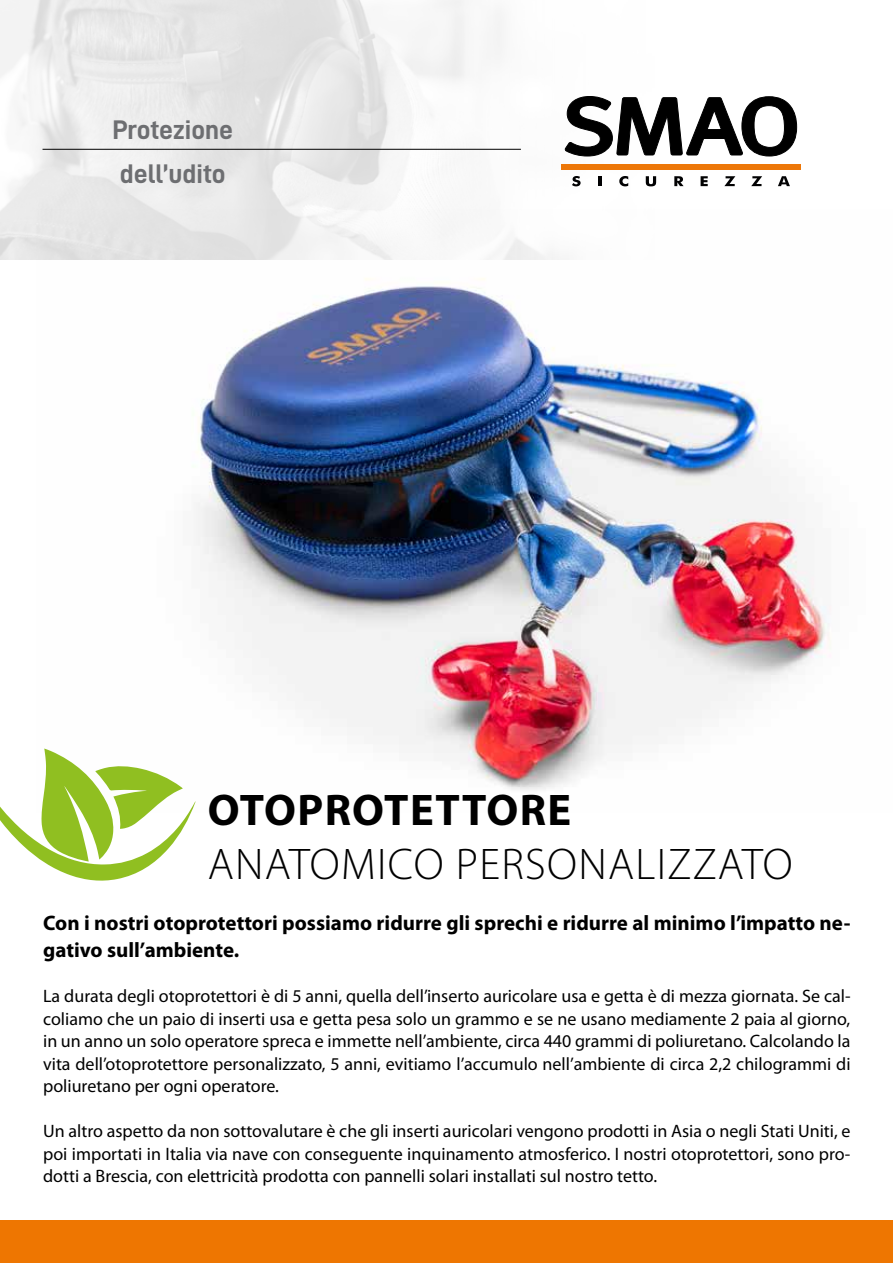
<style>
.page{position:relative;width:893px;height:1263px;background:#fff}
.page>*{position:absolute;margin:0;border:0;box-sizing:border-box;transform-origin:0 0}
.t1{font:300 44.55px "Myriad Pro";letter-spacing:.03em;color:#000}
.t2{font:700 44.55px "Myriad Pro";letter-spacing:.03em;color:#000}
.t3{font:27px/43.3px "D DIN Bold";color:#6d6e71}
.t4{font:700 21px/27px "Myriad Pro";color:#000}
.t5{font:18px/22.5px "Myriad Pro";color:#000;text-align:justify}
</style>
<div class="page">
<div style="left:0;top:1220px;width:893px;height:43px;background:#ee7601"></div>
<img style="left:196px;top:278px;width:635px;height:512px">
<img style="left:0;top:0;width:798px;height:260px">
<hr style="left:43px;top:149px;width:478px;height:1px;background:#000">
<div style="left:561px;top:164px;width:240px;height:6px;background:#ed7708"></div>
<svg style="left:564px;top:96px;width:233px;height:68px"></svg>
<svg style="left:572px;top:176px;width:9px;height:10px"></svg>
<svg style="left:598px;top:176px;width:3px;height:10px"></svg>
<svg style="left:619px;top:176px;width:9px;height:10px"></svg>
<svg style="left:646px;top:176px;width:10px;height:10px"></svg>
<svg style="left:674px;top:176px;width:10px;height:10px"></svg>
<svg style="left:701px;top:176px;width:7px;height:10px"></svg>
<svg style="left:724px;top:176px;width:11px;height:10px"></svg>
<svg style="left:751px;top:176px;width:11px;height:10px"></svg>
<svg style="left:778px;top:176px;width:12px;height:10px"></svg>
<svg style="left:0;top:748px;width:196px;height:133px"></svg>
<h2 class="t3" style="left:112px;top:108px;width:122px">Protezione dell’udito</h2>
<h1 class="t2" style="left:208px;top:781px;width:365px">OTOPROTETTORE</h1>
<h1 class="t1" style="left:208px;top:839px;width:586px">ANATOMICO PERSONALIZZATO</h1>
<p class="t4" style="left:43px;top:909px;width:809px">Con i nostri otoprotettori possiamo ridurre gli sprechi e ridurre al minimo l’impatto ne&shy;gativo sull’ambiente.</p>
<p class="t5" style="left:43px;top:984px;width:809px">La durata degli otoprotettori è di 5 anni, quella dell’inserto auricolare usa e getta è di mezza giornata. Se cal&shy;coliamo che un paio di inserti usa e getta pesa solo un grammo e se ne usano mediamente 2 paia al giorno, in un anno un solo operatore spreca e immette nell’ambiente, circa 440 grammi di poliuretano. Calcolando la vita dell’otoprotettore personalizzato, 5 anni, evitiamo l’accumulo nell’ambiente di circa 2,2 chilogrammi di poliuretano per ogni operatore.</p>
<p class="t5" style="left:43px;top:1119px;width:809px">Un altro aspetto da non sottovalutare è che gli inserti auricolari vengono prodotti in Asia o negli Stati Uniti, e poi importati in Italia via nave con conseguente inquinamento atmosferico. I nostri otoprotettori, sono pro&shy;dotti a Brescia, con elettricità prodotta con pannelli solari installati sul nostro tetto.</p>
</div>
